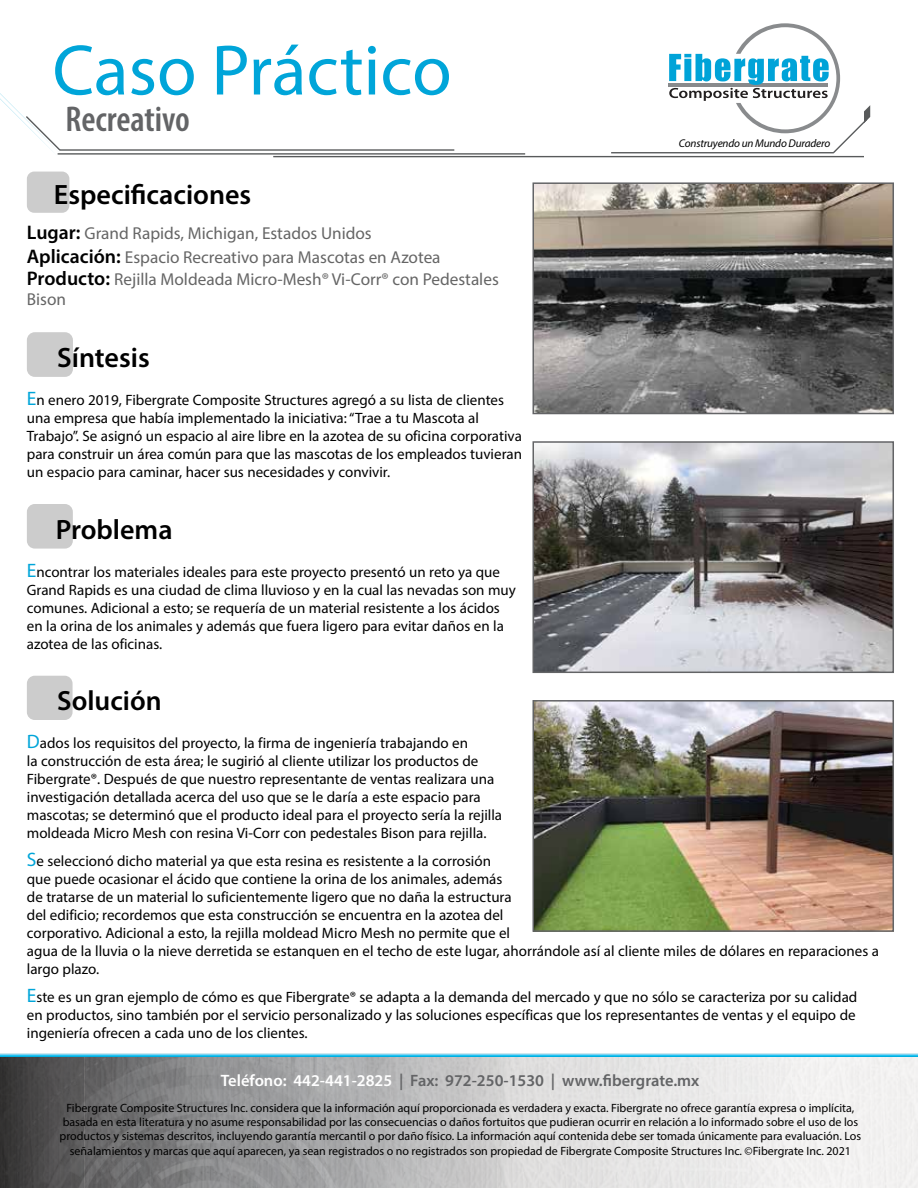
<style>
.page{position:relative;width:918px;height:1188px;background:#fff}
.page>*{position:absolute;margin:0;border:0;box-sizing:border-box;transform-origin:0 0}
.t1{font:72px "Myriad Pro";color:#00a5d9}
.t2{font:600 condensed 36px "Myriad Pro";color:#636466}
.t3{font:600 28.05px "Myriad Pro";color:#000}
.t4{font:600 27.9px "Myriad Pro";color:#000}
.t5{font:17.25px/24px "Myriad Pro";color:#656565}
.t6{font:600 16.5px "Myriad Pro";color:#636466}
.t7{font:15px/18px "Myriad Pro";color:#000}
.t8{font:12px/14.4px "Myriad Pro";color:#000;text-align:center}
.t9{font:italic 11.25px "Myriad Pro";letter-spacing:-.015em;color:#000}
.s1{font-weight:600;font-size:19.65px;color:#000}
.s2{font-size:19.5px;color:#00a5d9}
.s3{color:#fff}
</style>
<div class="page">
<img style="left:0;top:1057px;width:918px;height:131px">
<svg style="left:0;top:1053px;width:918px;height:4px;background:#5acaeb"></svg>
<hr style="left:58px;top:153px;width:467px;height:2px;background:#585a5b">
<hr style="left:60px;top:149px;width:394px;height:2px;background:#585a5b">
<svg style="left:0;top:93px;width:64px;height:62px"></svg>
<hr style="left:273px;top:156px;width:591px;height:1px;background:#585a5b">
<hr style="left:611px;top:152px;width:223px;height:1px;background:#585a5b">
<svg style="left:669px;top:23px;width:201px;height:131px"></svg>
<img style="left:535px;top:185px;width:356px;height:226px">
<div style="left:532px;top:182px;width:362px;height:232px;border:2px solid #636466"></div>
<img style="left:535px;top:444px;width:356px;height:226px">
<div style="left:532px;top:441px;width:362px;height:232px;border:2px solid #636466"></div>
<img style="left:535px;top:703px;width:356px;height:226px">
<div style="left:532px;top:700px;width:362px;height:232px;border:2px solid #636466"></div>
<div style="left:27px;top:172px;width:42px;height:41px;background:#ccc;border-radius:7px"></div>
<div style="left:27px;top:332px;width:46px;height:45px;background:#ccc;border-radius:8px"></div>
<div style="left:27px;top:504px;width:46px;height:45px;background:#ccc;border-radius:8px"></div>
<div style="left:27px;top:676px;width:46px;height:44px;background:#ccc;border-radius:8px"></div>
<h1 class="t1" style="left:53px;top:26px;width:401px">Caso Práctico</h1>
<h2 class="t2" style="left:66px;top:97px;width:126px">Recreativo</h2>
<h3 class="t3" style="left:54px;top:176px;width:199px">Especificaciones</h3>
<p class="t5" style="left:27px;top:221px;width:415px"><span class="s1">Lugar:</span> Grand Rapids, Michigan, Estados Unidos<br><span class="s1">Aplicación:</span> Espacio Recreativo para Mascotas en Azotea</p>
<p class="t5" style="left:27px;top:268px;width:473px;line-height:20.7px"><span class="s1">Producto:</span> Rejilla Moldeada Micro-Mesh® Vi-Corr® con Pedestales<br>Bison</p>
<h3 class="t3" style="left:57px;top:340px;width:94px">Síntesis</h3>
<p class="t7" style="left:27px;top:391px;width:497px"><span class="s2">E</span>n enero 2019, Fibergrate Composite Structures agregó a su lista de clientes una empresa que había implementado la iniciativa: “Trae a tu Mascota al Trabajo”. Se asignó un espacio al aire libre en la azotea de su oficina corporativa para construir un área común para que las mascotas de los empleados tuvieran un espacio para caminar, hacer sus necesidades y convivir.</p>
<h3 class="t3" style="left:56px;top:511px;width:118px">Problema</h3>
<p class="t7" style="left:27px;top:562px;width:491px"><span class="s2">E</span>ncontrar los materiales ideales para este proyecto presentó un reto ya que Grand Rapids es una ciudad de clima lluvioso y en la cual las nevadas son muy comunes. Adicional a esto; se requería de un material resistente a los ácidos en la orina de los animales y además que fuera ligero para evitar daños en la azotea de las oficinas.</p>
<p class="t9" style="left:679px;top:136px;width:153px">Construyendo un Mundo Duradero</p>
<h3 class="t4" style="left:57px;top:683px;width:106px">Solución</h3>
<p class="t7" style="left:27px;top:734px;width:477px"><span class="s2">D</span>ados los requisitos del proyecto, la firma de ingeniería trabajando en<br>la construcción de esta área; le sugirió al cliente utilizar los productos de Fibergrate®. Después de que nuestro representante de ventas realizara una investigación detallada acerca del uso que se le daría a este espacio para mascotas; se determinó que el producto ideal para el proyecto sería la rejilla moldeada Micro Mesh con resina Vi-Corr con pedestales Bison para rejilla.</p>
<p class="t7" style="left:27px;top:852px;width:854px"><span class="s2">S</span>e seleccionó dicho material ya que esta resina es resistente a la corrosión<br>que puede ocasionar el ácido que contiene la orina de los animales, además<br>de tratarse de un material lo suficientemente ligero que no daña la estructura<br>del edificio; recordemos que esta construcción se encuentra en la azotea del<br>corporativo. Adicional a esto, la rejilla moldead Micro Mesh no permite que el<br>agua de la lluvia o la nieve derretida se estanquen en el techo de este lugar, ahorrándole así al cliente miles de dólares en reparaciones a largo plazo.</p>
<p class="t7" style="left:27px;top:988px;width:832px;text-align:justify"><span class="s2">E</span>ste es un gran ejemplo de cómo es que Fibergrate® se adapta a la demanda del mercado y que no sólo se caracteriza por su calidad en productos, sino también por el servicio personalizado y las soluciones específicas que los representantes de ventas y el equipo de ingeniería ofrecen a cada uno de los clientes.</p>
<p class="t6" style="left:221px;top:1070px;width:480px"><span class="s3">Teléfono: 442-441-2825</span> | Fax: 972-250-1530 | www.fibergrate.mx</p>
<p class="t8" style="left:60px;top:1100px;width:803px">Fibergrate Composite Structures Inc. considera que la información aquí proporcionada es verdadera y exacta. Fibergrate no ofrece garantía expresa o implícita, basada en esta literatura y no asume responsabilidad por las consecuencias o daños fortuitos que pudieran ocurrir en relación a lo informado sobre el uso de los productos y sistemas descritos, incluyendo garantía mercantil o por daño físico. La información aquí contenida debe ser tomada únicamente para evaluación. Los señalamientos y marcas que aquí aparecen, ya sean registrados o no registrados son propiedad de Fibergrate Composite Structures Inc. ©Fibergrate Inc. 2021</p>
</div>
